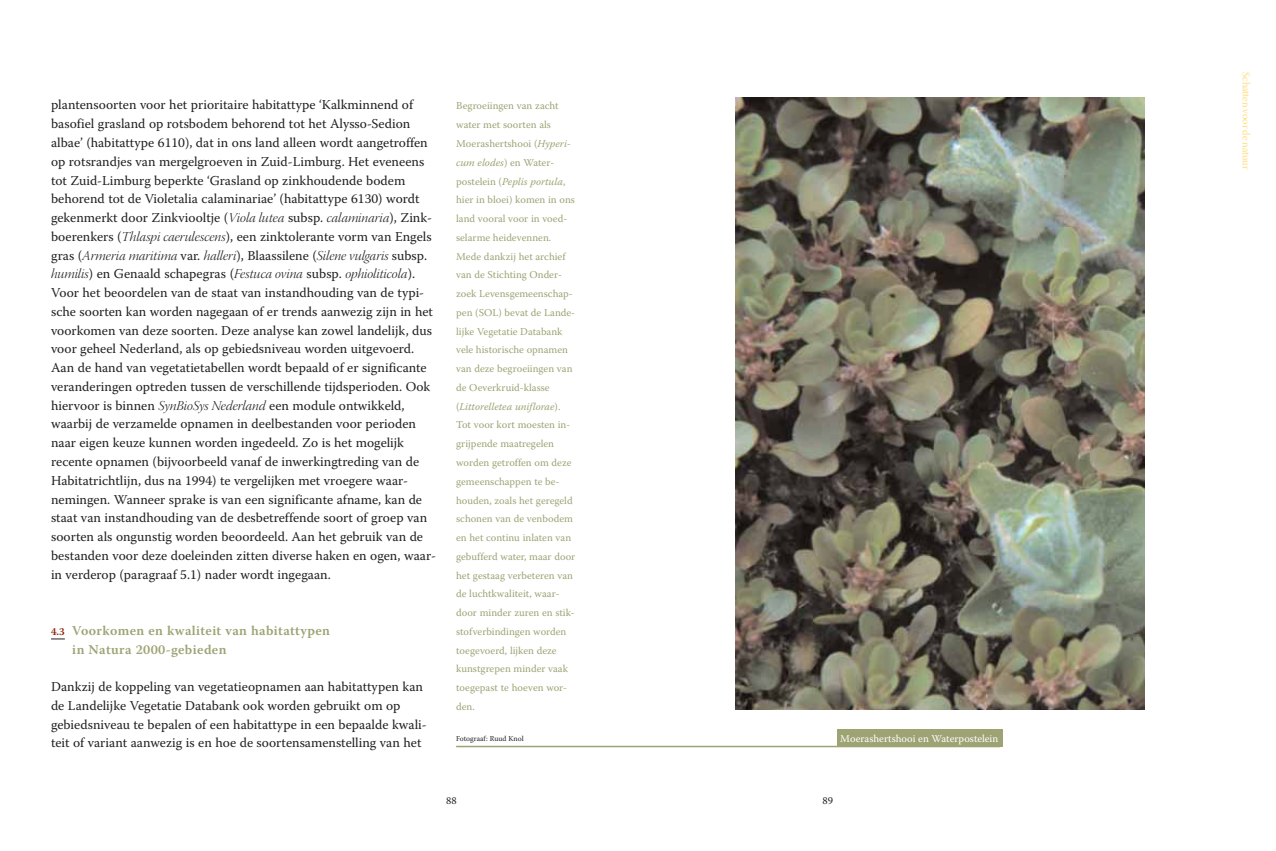
<style>
.page{position:relative;width:1276px;height:851px;background:#fff}
.page>*{position:absolute;margin:0;border:0;box-sizing:border-box;transform-origin:0 0}
.t1{font:13.5px/18.8px "Warnock Pro";color:#231f20}
.t2{font:13.5px/18.8px "Warnock Pro Light It Disp";color:#231f20}
.t3{font:600 13.5px/18.8px "Warnock Pro";letter-spacing:.025em;color:#9ea374}
.t4{font:10.5px/18.8px "Warnock Pro";color:#9ea374}
.t5{font:10.5px "Warnock Pro";color:#fff}
.t6{font:10.5px "Warnock Pro Light Disp";color:#ffd457}
.t7{font:10.5px "Warnock Pro";color:#231f20}
.t8{font:7.5px "Warnock Pro";color:#231f20}
.s1{font-family:"Warnock Pro Light It Disp"}
.s2{font-family:"Warnock Pro"}
.s3{font-size:10.5px;color:#8a1e03}
.s4{font-style:italic}
</style>
<div class="page">
<svg style="left:51px;top:638px;width:14px;height:1px"></svg>
<img style="left:736px;top:98px;width:408px;height:611px">
<hr style="left:456px;top:745px;width:544px;height:2px;background:#9ea374">
<div style="left:837px;top:729px;width:165px;height:17px;background:#9ea374"></div>
<p class="t1" style="left:51px;top:97px;width:383px">plantensoorten voor het prioritaire habitattype ‘Kalkminnend of basofiel grasland op rotsbodem behorend tot het Alysso-Sedion albae’ (habitattype 6110), dat in ons land alleen wordt aangetroffen op rotsrandjes van mergelgroeven in Zuid-Limburg. Het eveneens tot Zuid-Limburg beperkte ‘Grasland op zinkhoudende bodem behorend tot de Violetalia calaminariae’ (habitattype 6130) wordt gekenmerkt door Zinkviooltje (<span class="s1">Viola lutea</span> subsp. <span class="s1">calaminaria</span>), Zink&shy;boerenkers (<span class="s1">Thlaspi caerulescens</span>), een zinktolerante vorm van Engels</p>
<p class="t2" style="left:51px;top:247px;width:378px"><span class="s2">gras (</span>Armeria maritima <span class="s2">var.</span> halleri<span class="s2">), Blaassilene (</span>Silene vulgaris <span class="s2">subsp. </span>humilis<span class="s2">) en Genaald schapegras (</span>Festuca ovina <span class="s2">subsp.</span> ophioliticola<span class="s2">).</span></p>
<p class="t1" style="left:51px;top:284px;width:386px">Voor het beoordelen van de staat van instandhouding van de typi&shy;sche soorten kan worden nagegaan of er trends aanwezig zijn in het voorkomen van deze soorten. Deze analyse kan zowel landelijk, dus voor geheel Nederland, als op gebiedsniveau worden uitgevoerd.<br>Aan de hand van vegetatietabellen wordt bepaald of er significante veranderingen optreden tussen de verschillende tijdsperioden. Ook hiervoor is binnen <span class="s1">SynBioSys Nederland</span> een module ontwikkeld, waarbij de verzamelde opnamen in deelbestanden voor perioden naar eigen keuze kunnen worden ingedeeld. Zo is het mogelijk recente opnamen (bijvoorbeeld vanaf de inwerkingtreding van de Habitatrichtlijn, dus na 1994) te vergelijken met vroegere waar&shy;nemingen. Wanneer sprake is van een significante afname, kan de staat van instandhouding van de desbetreffende soort of groep van soorten als ongunstig worden beoordeeld. Aan het gebruik van de bestanden voor deze doeleinden zitten diverse haken en ogen, waar&shy;in verderop (paragraaf 5.1) nader wordt ingegaan.</p>
<p class="t3" style="left:72px;top:622px;width:259px;text-indent:-21px"><span class="s3">4.3</span> Voorkomen en kwaliteit van habitattypen in Natura 2000-gebieden</p>
<p class="t1" style="left:51px;top:678px;width:377px">Dankzij de koppeling van vegetatieopnamen aan habitattypen kan de Landelijke Vegetatie Databank ook worden gebruikt om op gebiedsniveau te bepalen of een habitattype in een bepaalde kwali&shy;teit of variant aanwezig is en hoe de soortensamenstelling van het</p>
<p class="t4" style="left:456px;top:98px;width:121px">Begroeiingen van zacht water met soorten als<br>Moerashertshooi (<span class="s4">Hyperi&shy;cum elodes</span>) en Water&shy;postelein (<span class="s4">Peplis portula</span>, hier in bloei) komen in ons land vooral voor in voed&shy;selarme heidevennen.<br>Mede dankzij het archief van de Stichting Onder&shy;zoek Levensgemeenschap&shy;pen (SOL) bevat de Lande&shy;lijke Vegetatie Databank vele historische opnamen van deze begroeiingen van de Oeverkruid-klasse (<span class="s4">Littorelletea uniflorae</span>).<br>Tot voor kort moesten in&shy;grijpende maatregelen worden getroffen om deze gemeenschappen te be&shy;houden, zoals het geregeld schonen van de venbodem en het continu inlaten van gebufferd water, maar door het gestaag verbeteren van de luchtkwaliteit, waar&shy;door minder zuren en stik&shy;stofverbindingen worden toegevoerd, lijken deze kunstgrepen minder vaak toegepast te hoeven wor&shy;den.</p>
<p class="t8" style="left:456px;top:735px;width:69px">Fotograaf: Ruud Knol</p>
<p class="t5" style="left:840px;top:734px;width:159px">Moerashertshooi en Waterpostelein</p>
<p class="t7" style="left:446px;top:796px;width:12px">88</p>
<p class="t7" style="left:822px;top:796px;width:12px">89</p>
<p class="t6" style="left:1250px;top:72px;width:98px;rotate:90deg">Schatten voor de natuur</p>
</div>
